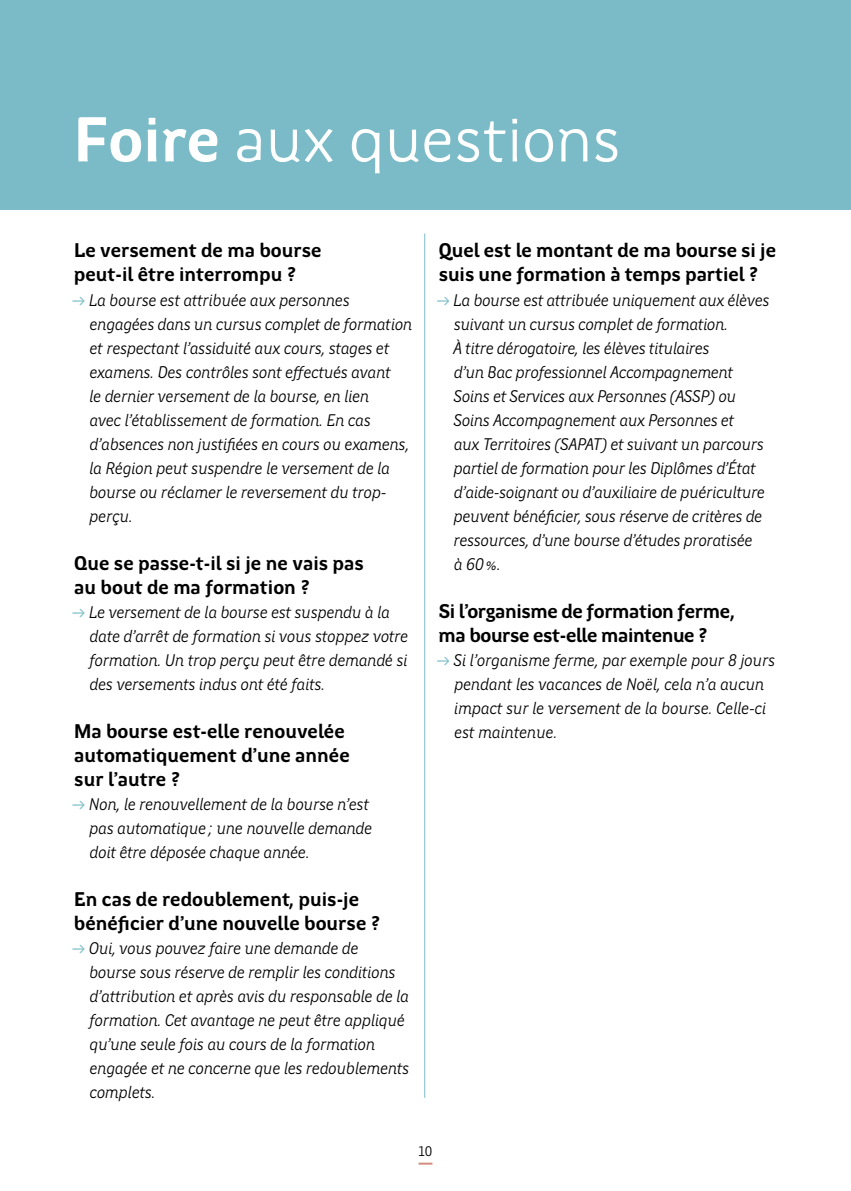
<style>
.page{position:relative;width:851px;height:1191px;background:#fff}
.page>*{position:absolute;margin:0;border:0;box-sizing:border-box;transform-origin:0 0}
.t1{font:64px "Region Bretagne New";color:#fff}
.t2{font:700 20px/24px "Region Bretagne New";color:#000}
.t3{font:700 20px/24px "Region Bretagne New";letter-spacing:-.02em;color:#000}
.t4{font:italic 17px/24px "Region Bretagne New";letter-spacing:-.005em;color:#000}
.t5{font:14px "Region Bretagne New";color:#000}
.s1{font-weight:700}
.s2{color:#7bbbc7}
</style>
<div class="page">
<svg style="left:418px;top:1162px;width:14px;height:2px"></svg>
<div style="left:0;top:0;width:850px;height:209px;background:#7bbbc7"></div>
<hr style="left:424px;top:233px;width:1px;height:864px;background:#7bbbc7">
<h1 class="t1" style="left:74px;top:104px;width:548px"><span class="s1">Foire</span> aux questions</h1>
<p class="t2" style="left:74px;top:239px;width:249px">Le versement de ma bourse peut-il être interrompu ?</p>
<p class="t4" style="left:89px;top:288px;width:324px;text-indent:-18px"><span class="s2">4</span> La bourse est attribuée aux personnes engagées dans un cursus complet de formation et respectant l’assiduité aux cours, stages et examens. Des contrôles sont effectués avant<br>le dernier versement de la bourse, en lien<br>avec l’établissement de formation. En cas d’absences non justifiées en cours ou examens, la Région peut suspendre le versement de la bourse ou réclamer le reversement du trop&shy;perçu.</p>
<p class="t2" style="left:74px;top:551px;width:291px">Que se passe-t-il si je ne vais pas au bout de ma formation ?</p>
<p class="t4" style="left:89px;top:600px;width:320px;text-indent:-17px"><span class="s2">4</span> Le versement de la bourse est suspendu à la date d’arrêt de formation si vous stoppez votre formation. Un trop perçu peut être demandé si des versements indus ont été faits.</p>
<p class="t2" style="left:74px;top:719px;width:277px">Ma bourse est-elle renouvelée automatiquement d’une année sur l’autre ?</p>
<p class="t4" style="left:90px;top:792px;width:284px;text-indent:-18px"><span class="s2">4</span> Non, le renouvellement de la bourse n’est pas automatique; une nouvelle demande doit être déposée chaque année.</p>
<p class="t2" style="left:74px;top:887px;width:308px">En cas de redoublement, puis-je bénéficier d’une nouvelle bourse ?</p>
<p class="t4" style="left:89px;top:936px;width:321px;text-indent:-17px"><span class="s2">4</span> Oui, vous pouvez faire une demande de bourse sous réserve de remplir les conditions d’attribution et après avis du responsable de la formation. Cet avantage ne peut être appliqué qu’une seule fois au cours de la formation engagée et ne concerne que les redoublements complets.</p>
<p class="t2" style="left:438px;top:239px;width:339px">Quel est le montant de ma bourse si je suis une formation à temps partiel ?</p>
<p class="t4" style="left:453px;top:288px;width:318px;text-indent:-17px"><span class="s2">4</span> La bourse est attribuée uniquement aux élèves suivant un cursus complet de formation.<br>À titre dérogatoire, les élèves titulaires<br>d’un Bac professionnel Accompagnement Soins et Services aux Personnes (ASSP) ou Soins Accompagnement aux Personnes et<br>aux Territoires (SAPAT) et suivant un parcours partiel de formation pour les Diplômes d’État d’aide-soignant ou d’auxiliaire de puériculture peuvent bénéficier, sous réserve de critères de ressources, d’une bourse d’études proratisée<br>à 60%.</p>
<p class="t3" style="left:438px;top:599px;width:298px">Si l’organisme de formation ferme, ma bourse est-elle maintenue ?</p>
<p class="t4" style="left:454px;top:648px;width:322px;text-indent:-18px"><span class="s2">4</span> Si l’organisme ferme, par exemple pour 8 jours pendant les vacances de Noël, cela n’a aucun impact sur le versement de la bourse. Celle-ci est maintenue.</p>
<p class="t5" style="left:418px;top:1143px;width:15px">10</p>
</div>
